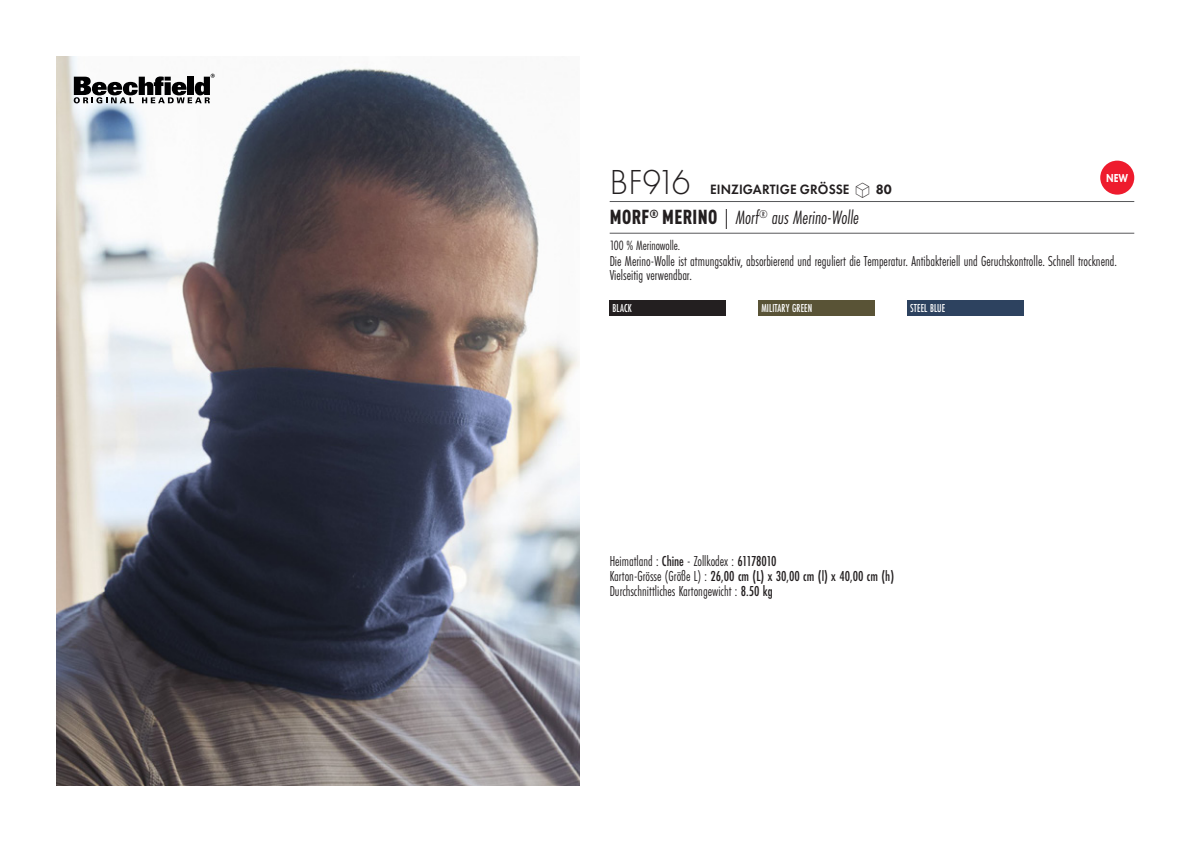
<style>
.page{position:relative;width:1191px;height:842px;background:#fff}
.page>*{position:absolute;margin:0;border:0;box-sizing:border-box;transform-origin:0 0}
.t1{font:300 36px "Futura PT";letter-spacing:-.055em;color:#231f20;scale:.95 1}
.t2{font:italic 20px "Futura PT Cond";color:#231f20;scale:.95 1}
.t3{font:15px/14px "Futura PT Cond";color:#231f20;scale:.95 1}
.t4{font:500 15px "Futura PT Cond";color:#231f20;scale:.95 1}
.t5{font:600 14px "Futura PT";letter-spacing:.01em;color:#231f20;scale:.95 1}
.grammage_2020{font:14px "Futura PT Cond";letter-spacing:-.005em;color:#231f20;scale:.95 1}
.Coloris_nuancier_bla{font:500 12px "Futura PT Cond";letter-spacing:.01em;color:#fff;scale:.9 1}
.nuancier_bloc_packsh{font:800 12px "Futura PT";color:#fff;scale:.8 1}
.s1{font-family:"Linotype Shapeshifter";font-weight:400;font-size:20px}
.s2{font-weight:800}
.s3{font-family:"DIN Pro";font-weight:900;font-style:normal;font-stretch:condensed}
.s4{font-weight:500}
.s5{font-weight:400}
</style>
<div class="page">
<img style="left:57px;top:57px;width:522px;height:728px">
<svg style="left:74px;top:74px;width:141px;height:29px"></svg>
<div style="left:609px;top:300px;width:117px;height:16px;background:#231f20"></div>
<div style="left:758px;top:300px;width:116px;height:16px;background:#595336"></div>
<div style="left:907px;top:300px;width:116px;height:16px;background:#2d425f"></div>
<div style="left:1100px;top:161px;width:34px;height:34px;background:#ee1b2d;border-radius:50%"></div>
<hr style="left:609px;top:201px;width:525px;height:1px;background:#57585a">
<hr style="left:609px;top:233px;width:525px;height:1px;background:#57585a">
<p class="t1" style="left:610px;top:162px;width:86px">BF916</p>
<p class="t5" style="left:710px;top:181px;width:193px">EINZIGARTIGE GRÖSSE <span class="s1">S</span> <span class="s2">80</span></p>
<p class="t2" style="left:610px;top:206px;width:264px"><span class="s3">MORF</span><sup>®</sup> <span class="s3">MERINO</span> | Morf<sup>®</sup> aus Merino-Wolle</p>
<p class="grammage_2020" style="left:609px;top:238px;width:76px">100 % Merinowolle.</p>
<p class="t3" style="left:609px;top:254px;width:535px">Die Merino-Wolle ist atmungsaktiv, absorbierend und reguliert die Temperatur. Antibakteriell und Geruchskontrolle. Schnell trocknend.<br>Vielseitig verwendbar.</p>
<p class="nuancier_bloc_packsh" style="left:1106px;top:171px;width:29px">NEW</p>
<p class="Coloris_nuancier_bla" style="left:612px;top:301px;width:23px">BLACK</p>
<p class="Coloris_nuancier_bla" style="left:761px;top:301px;width:58px">MILITARY GREEN</p>
<p class="Coloris_nuancier_bla" style="left:910px;top:301px;width:40px">STEEL BLUE</p>
<p class="t3" style="left:609px;top:554px;width:177px">Heimatland : <span class="s4">Chine</span> - Zollkodex : <span class="s4">61178010</span></p>
<p class="t4" style="left:609px;top:567px;width:301px"><span class="s5">Karton-Grösse (Größe L) :</span> 26,00 cm (L) x 30,00 cm (l) x 40,00 cm (h)</p>
<p class="t3" style="left:609px;top:584px;width:173px">Durchschnittliches Kartongewicht : <span class="s4">8.50 kg</span></p>
</div>
